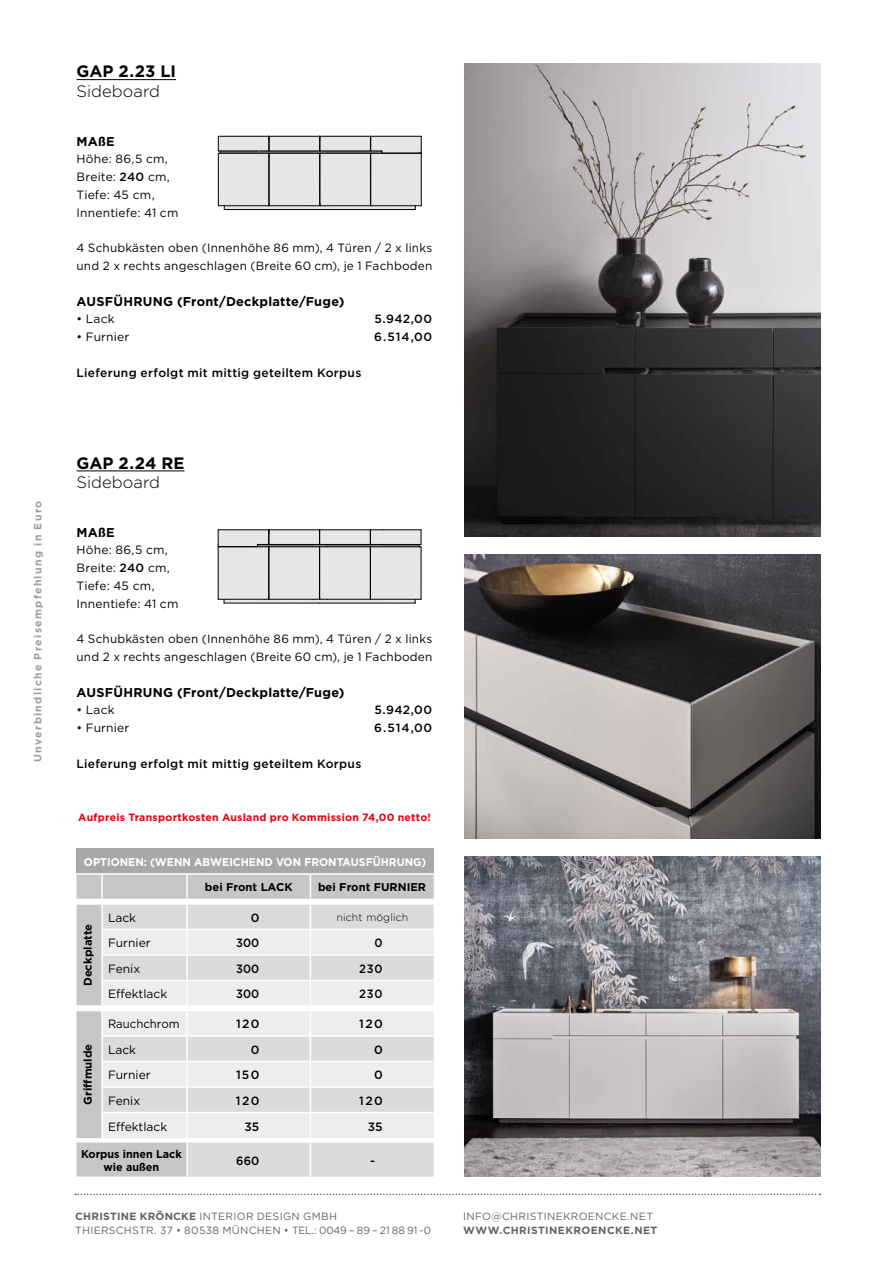
<style>
.page{position:relative;width:893px;height:1263px;background:#fff}
.page>*{position:absolute;margin:0;border:0;box-sizing:border-box;transform-origin:0 0}
.t1{font:700 16.5px "Gotham";color:#000}
.t2{font:300 16.5px "Gotham";letter-spacing:.005em;color:#000}
.t3{font:700 12.75px "Gotham";letter-spacing:.02em;color:#000}
.t4{font:12px/17.7px "Gotham";letter-spacing:.015em;color:#000}
.t5{font:500 12px "Gotham";letter-spacing:.025em;color:#000}
.t6{font:500 12px "Gotham";letter-spacing:.025em;color:#000;scale:.93 1}
.t7{font:12px "Gotham";letter-spacing:.015em;color:#000;scale:.95 1}
.t8{font:500 12px "Gotham";letter-spacing:.025em;color:#000;scale:.94 1}
.t9{font:700 11.25px "Gotham";color:#000}
.t10{font:700 11.25px "Gotham";color:#fff;scale:.95 1}
.t11{font:700 11.25px/13.5px "Gotham";color:#000;text-align:center;scale:.96 1}
.t12{font:10.5px/13.5px "Gotham";letter-spacing:.03em;color:#626463}
.t13{font:700 10.5px "Gotham";letter-spacing:.025em;color:#e7000e}
.t14{font:700 10.5px "Gotham";letter-spacing:.125em;color:#9d9e9e}
.t15{font:700 10.5px "Gotham";letter-spacing:.04em;color:#626463}
.t16{font:300 10.5px "Gotham";letter-spacing:.01em;color:#000}
.t17{font:8.55px/9.9px "Arial";color:#000;text-align:center}
.s1{font-weight:500}
.s2{font-weight:700}
</style>
<div class="page">
<svg style="left:75px;top:1193px;width:745px;height:2px"></svg>
<hr style="left:77px;top:79px;width:99px;height:1px;background:#000">
<hr style="left:77px;top:471px;width:108px;height:1px;background:#000">
<hr style="left:320px;top:603px;width:95px;height:1px;background:#000">
<hr style="left:224px;top:603px;width:96px;height:1px;background:#000">
<svg style="left:218px;top:529px;width:204px;height:74px;background:#cdcdcd"></svg>
<hr style="left:327px;top:599px;width:43px;height:1px;background:#000">
<hr style="left:269px;top:529px;width:50px;height:1px;background:#000">
<svg style="left:218px;top:136px;width:204px;height:74px;background:#cfcfcf"></svg>
<div style="left:77px;top:848px;width:357px;height:26px;background:#a7a9a9"></div>
<svg style="left:102px;top:1142px;width:332px;height:34px;background:#d5d6d6"></svg>
<hr style="left:77px;top:873px;width:25px;height:2px;background:#fff">
<hr style="left:102px;top:873px;width:85px;height:2px;background:#fff">
<hr style="left:187px;top:873px;width:123px;height:2px;background:#fff">
<hr style="left:310px;top:873px;width:124px;height:2px;background:#fff">
<hr style="left:186px;top:1142px;width:2px;height:34px;background:#fff">
<hr style="left:310px;top:1142px;width:1px;height:34px;background:#fff">
<svg style="left:77px;top:875px;width:357px;height:263px;background:#e1e2e2"></svg>
<hr style="left:102px;top:1005px;width:85px;height:2px;background:#fff">
<hr style="left:187px;top:1005px;width:123px;height:2px;background:#fff">
<hr style="left:310px;top:1005px;width:124px;height:2px;background:#fff">
<img style="left:465px;top:64px;width:356px;height:473px">
<img style="left:465px;top:857px;width:356px;height:319px">
<img style="left:465px;top:554px;width:356px;height:285px">
<p class="t14" style="left:32px;top:762px;width:263px;rotate:-90deg">Unverbindliche Preisempfehlung in Euro</p>
<h1 class="t1" style="left:77px;top:62px;width:101px">GAP 2.23 LI</h1>
<h1 class="t2" style="left:77px;top:82px;width:85px">Sideboard</h1>
<p class="t3" style="left:77px;top:134px;width:40px">MAßE</p>
<p class="t4" style="left:77px;top:150px;width:103px">Höhe: 86,5 cm,<br>Breite: <span class="s1">240</span> cm,<br>Tiefe: 45 cm,<br>Innentiefe: 41 cm</p>
<p class="t4" style="left:77px;top:239px;width:357px">4 Schubkästen oben (Innenhöhe 86 mm), 4 Türen / 2 x links und 2 x rechts angeschlagen (Breite 60 cm), je 1 Fachboden</p>
<p class="t3" style="left:77px;top:294px;width:269px">AUSFÜHRUNG (Front/Deckplatte/Fuge)</p>
<p class="t4" style="left:77px;top:310px;width:40px">• Lack</p>
<p class="t5" style="left:374px;top:312px;width:59px">5.942,00</p>
<p class="t4" style="left:77px;top:328px;width:54px">• Furnier</p>
<p class="t5" style="left:374px;top:330px;width:60px">6.514,00</p>
<p class="t5" style="left:77px;top:366px;width:286px">Lieferung erfolgt mit mittig geteiltem Korpus</p>
<p class="t17" style="left:145px;top:266px;width:41px">Sideboard</p>
<h1 class="t1" style="left:77px;top:453px;width:110px">GAP 2.24 RE</h1>
<h1 class="t2" style="left:77px;top:473px;width:85px">Sideboard</h1>
<p class="t3" style="left:77px;top:525px;width:40px">MAßE</p>
<p class="t4" style="left:77px;top:541px;width:103px">Höhe: 86,5 cm,<br>Breite: <span class="s1">240</span> cm,<br>Tiefe: 45 cm,<br>Innentiefe: 41 cm</p>
<p class="t4" style="left:77px;top:630px;width:357px">4 Schubkästen oben (Innenhöhe 86 mm), 4 Türen / 2 x links und 2 x rechts angeschlagen (Breite 60 cm), je 1 Fachboden</p>
<p class="t3" style="left:77px;top:685px;width:269px">AUSFÜHRUNG (Front/Deckplatte/Fuge)</p>
<p class="t4" style="left:77px;top:701px;width:40px">• Lack</p>
<p class="t5" style="left:374px;top:703px;width:59px">5.942,00</p>
<p class="t4" style="left:77px;top:719px;width:54px">• Furnier</p>
<p class="t5" style="left:374px;top:721px;width:60px">6.514,00</p>
<p class="t5" style="left:77px;top:757px;width:286px">Lieferung erfolgt mit mittig geteiltem Korpus</p>
<p class="t17" style="left:145px;top:559px;width:41px">Sideboard<br>240</p>
<p class="t13" style="left:78px;top:811px;width:354px">Aufpreis Transportkosten Ausland pro Kommission 74,00 netto!</p>
<p class="t10" style="left:84px;top:855px;width:362px">OPTIONEN: (WENN ABWEICHEND VON FRONTAUSFÜHRUNG)</p>
<p class="t9" style="left:205px;top:881px;width:89px">bei Front LACK</p>
<p class="t9" style="left:318px;top:881px;width:110px">bei Front FURNIER</p>
<p class="t9" style="left:81px;top:986px;width:64px;rotate:-90deg">Deckplatte</p>
<p class="t4" style="left:108px;top:908px;width:30px">Lack</p>
<p class="t5" style="left:251px;top:911px;width:10px">0</p>
<p class="t16" style="left:337px;top:912px;width:73px">nicht möglich</p>
<p class="t4" style="left:108px;top:934px;width:44px">Furnier</p>
<p class="t6" style="left:236px;top:936px;width:27px">300</p>
<p class="t6" style="left:375px;top:936px;width:10px">0</p>
<p class="t4" style="left:108px;top:959px;width:34px">Fenix</p>
<p class="t6" style="left:236px;top:962px;width:27px">300</p>
<p class="t6" style="left:359px;top:962px;width:27px">230</p>
<p class="t4" style="left:108px;top:985px;width:61px">Effektlack</p>
<p class="t6" style="left:236px;top:987px;width:27px">300</p>
<p class="t6" style="left:359px;top:987px;width:27px">230</p>
<p class="t7" style="left:108px;top:1017px;width:77px">Rauchchrom</p>
<p class="t5" style="left:236px;top:1017px;width:25px">120</p>
<p class="t5" style="left:359px;top:1017px;width:25px">120</p>
<p class="t4" style="left:108px;top:1040px;width:30px">Lack</p>
<p class="t5" style="left:251px;top:1043px;width:10px">0</p>
<p class="t5" style="left:374px;top:1043px;width:10px">0</p>
<p class="t4" style="left:108px;top:1066px;width:44px">Furnier</p>
<p class="t5" style="left:236px;top:1068px;width:25px">150</p>
<p class="t5" style="left:374px;top:1068px;width:10px">0</p>
<p class="t4" style="left:108px;top:1091px;width:34px">Fenix</p>
<p class="t5" style="left:236px;top:1094px;width:25px">120</p>
<p class="t5" style="left:359px;top:1094px;width:25px">120</p>
<p class="t4" style="left:108px;top:1117px;width:61px">Effektlack</p>
<p class="t5" style="left:244px;top:1120px;width:16px">35</p>
<p class="t5" style="left:368px;top:1120px;width:16px">35</p>
<p class="t11" style="left:81px;top:1146px;width:107px">Korpus innen Lack wie außen</p>
<p class="t8" style="left:236px;top:1153px;width:26px">660</p>
<p class="t5" style="left:370px;top:1153px;width:6px">-</p>
<p class="t9" style="left:81px;top:1105px;width:63px;rotate:-90deg">Griffmulde</p>
<p class="t12" style="left:75px;top:1210px;width:358px"><span class="s2">CHRISTINE KRÖNCKE</span> INTERIOR DESIGN GMBH<br>THIERSCHSTR. 37 • 80538 MÜNCHEN • TEL.: 0049 – 89 – 21 88 91 -0</p>
<p class="t12" style="left:463px;top:1210px;width:191px">INFO@CHRISTINEKROENCKE.NET</p>
<p class="t15" style="left:463px;top:1224px;width:196px">WWW.CHRISTINEKROENCKE.NET</p>
</div>
